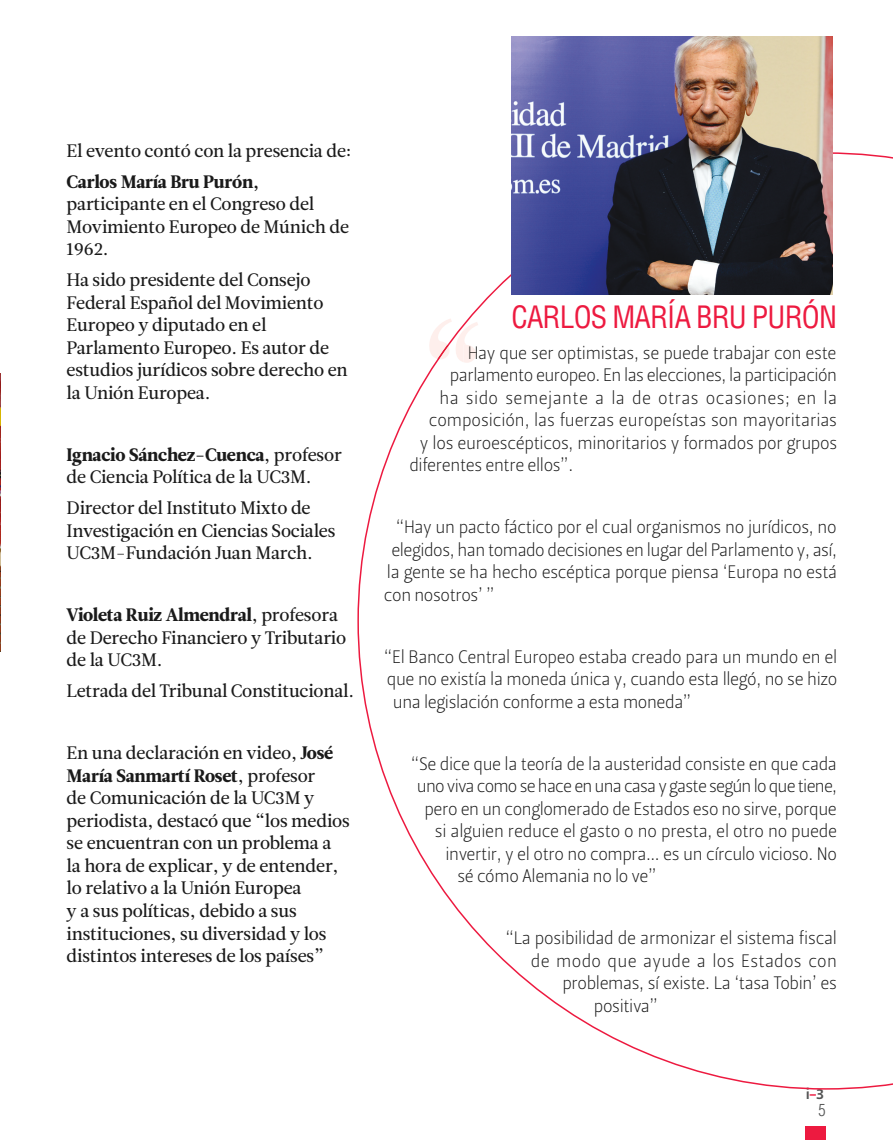
<style>
.page{position:relative;width:893px;height:1140px;background:#fff}
.page>*{position:absolute;margin:0;border:0;box-sizing:border-box;transform-origin:0 0}
.t1{font:condensed 30px "Helvetica LT Std";letter-spacing:-.025em;color:#ed1a40}
.t2{font:18px "Leitura Sans Grot 1";letter-spacing:-.02em;color:#1a1a1a}
.t3{font:18px/22.5px "Leitura News Roman 2";letter-spacing:-.01em;color:#1a1a1a}
.t4{font:18px "Leitura News Roman 4";letter-spacing:-.01em;color:#1a1a1a}
.t5{font:18px "Leitura Sans Grot 1";letter-spacing:-.045em;color:#1a1a1a}
.t6{font:18px "Leitura Sans Grot 1";letter-spacing:.025em;color:#1a1a1a}
.t7{font:18px "Leitura Sans Grot 1";letter-spacing:.015em;color:#1a1a1a}
.t8{font:300 condensed 16.5px "Helvetica LT Std";color:#525353}
.t9{font:15px "Leitura Sans Grot 3";color:#525353}
.s1{font-family:"Leitura News Roman 2"}
.s2{font-family:"Leitura News Roman 4"}
.s3{color:#35312e}
.s4{color:#ed1a40}
</style>
<div class="page">
<div style="left:805px;top:1126px;width:21px;height:14px;background:#ed1a40"></div>
<svg style="left:357px;top:152px;width:536px;height:937px"></svg>
<svg style="left:429px;top:318px;width:49px;height:45px"></svg>
<img style="left:0;top:374px;width:1px;height:277px">
<img style="left:512px;top:37px;width:320px;height:257px">
<p class="t3" style="left:67px;top:141px;width:286px">El evento contó con la presencia de:</p>
<p class="t4" style="left:67px;top:174px;width:194px">Carlos María Bru Purón,</p>
<p class="t3" style="left:67px;top:194px;width:284px">participante en el Congreso del<br>Movimiento Europeo de Múnich de<br>1962.</p>
<p class="t3" style="left:67px;top:270px;width:283px">Ha sido presidente del Consejo<br>Federal Español del Movimiento<br>Europeo y diputado en el<br>Parlamento Europeo. Es autor de estudios jurídicos sobre derecho en la Unión Europea.</p>
<p class="t4" style="left:67px;top:447px;width:277px">Ignacio Sánchez-Cuenca<span class="s1">, profesor</span></p>
<p class="t3" style="left:67px;top:463px;width:246px;line-height:31px">de Ciencia Política de la UC3M.<br>Director del Instituto Mixto de</p>
<p class="t3" style="left:67px;top:521px;width:270px">Investigación en Ciencias Sociales<br>UC3M-Fundación Juan March.</p>
<p class="t4" style="left:67px;top:607px;width:273px">Violeta Ruiz Almendral<span class="s1">, profesora</span></p>
<p class="t3" style="left:67px;top:628px;width:281px">de Derecho Financiero y Tributario de la UC3M.</p>
<p class="t3" style="left:67px;top:681px;width:289px">Letrada del Tribunal Constitucional.</p>
<p class="t3" style="left:67px;top:743px;width:268px">En una declaración en video, <span class="s2">José</span></p>
<p class="t4" style="left:67px;top:768px;width:250px">María Sanmartí Roset<span class="s1">, profesor</span></p>
<p class="t3" style="left:67px;top:788px;width:285px">de Comunicación de la UC3M y periodista, destacó que “los medios se encuentran con un problema a la hora de explicar, y de entender, lo relativo a la Unión Europea<br>y a sus políticas, debido a sus instituciones, su diversidad y los distintos intereses de los países”</p>
<h1 class="t1" style="left:511px;top:300px;width:327px">CARLOS MARÍA BRU PURÓN</h1>
<p class="t2" style="left:468px;top:345px;width:370px"><span class="s3">H</span>ay que ser optimistas, se puede trabajar con este</p>
<p class="t2" style="left:450px;top:367px;width:389px">parlamento europeo. En las elecciones, la participación</p>
<p class="t6" style="left:439px;top:390px;width:399px">ha sido semejante a la de otras ocasiones; en la</p>
<p class="t2" style="left:429px;top:412px;width:410px">composición, las fuerzas europeístas son mayoritarias</p>
<p class="t2" style="left:420px;top:435px;width:419px">y los euroescépticos, minoritarios y formados por grupos</p>
<p class="t2" style="left:409px;top:457px;width:165px">diferentes entre ellos”.</p>
<p class="t2" style="left:396px;top:519px;width:442px">“Hay un pacto fáctico por el cual organismos no jurídicos, no</p>
<p class="t2" style="left:391px;top:542px;width:447px">elegidos, han tomado decisiones en lugar del Parlamento y, así,</p>
<p class="t2" style="left:387px;top:564px;width:452px">la gente se ha hecho escéptica porque piensa ‘Europa no está</p>
<p class="t2" style="left:384px;top:587px;width:112px">con nosotros’ ”</p>
<p class="t2" style="left:384px;top:649px;width:455px">“El Banco Central Europeo estaba creado para un mundo en el</p>
<p class="t2" style="left:387px;top:671px;width:452px">que no existía la moneda única y, cuando esta llegó, no se hizo</p>
<p class="t2" style="left:393px;top:694px;width:300px">una legislación conforme a esta moneda”</p>
<p class="t2" style="left:411px;top:756px;width:427px">“Se dice que la teoría de la austeridad consiste en que cada</p>
<p class="t5" style="left:417px;top:778px;width:422px">uno viva como se hace en una casa y gaste según lo que tiene,</p>
<p class="t2" style="left:424px;top:801px;width:414px">pero en un conglomerado de Estados eso no sirve, porque</p>
<p class="t2" style="left:435px;top:823px;width:404px">si alguien reduce el gasto o no presta, el otro no puede</p>
<p class="t2" style="left:445px;top:846px;width:393px">invertir, y el otro no compra… es un círculo vicioso. No</p>
<p class="t2" style="left:457px;top:868px;width:201px">sé cómo Alemania no lo ve”</p>
<p class="t2" style="left:505px;top:930px;width:333px">“La posibilidad de armonizar el sistema fiscal</p>
<p class="t7" style="left:531px;top:953px;width:308px">de modo que ayude a los Estados con</p>
<p class="t2" style="left:562px;top:975px;width:276px">problemas, sí existe. La ‘tasa Tobin’ es</p>
<p class="t2" style="left:594px;top:998px;width:66px">positiva”</p>
<p class="t9" style="left:806px;top:1084px;width:19px">i<span class="s4">-</span>3</p>
<p class="t8" style="left:819px;top:1100px;width:9px">5</p>
</div>
